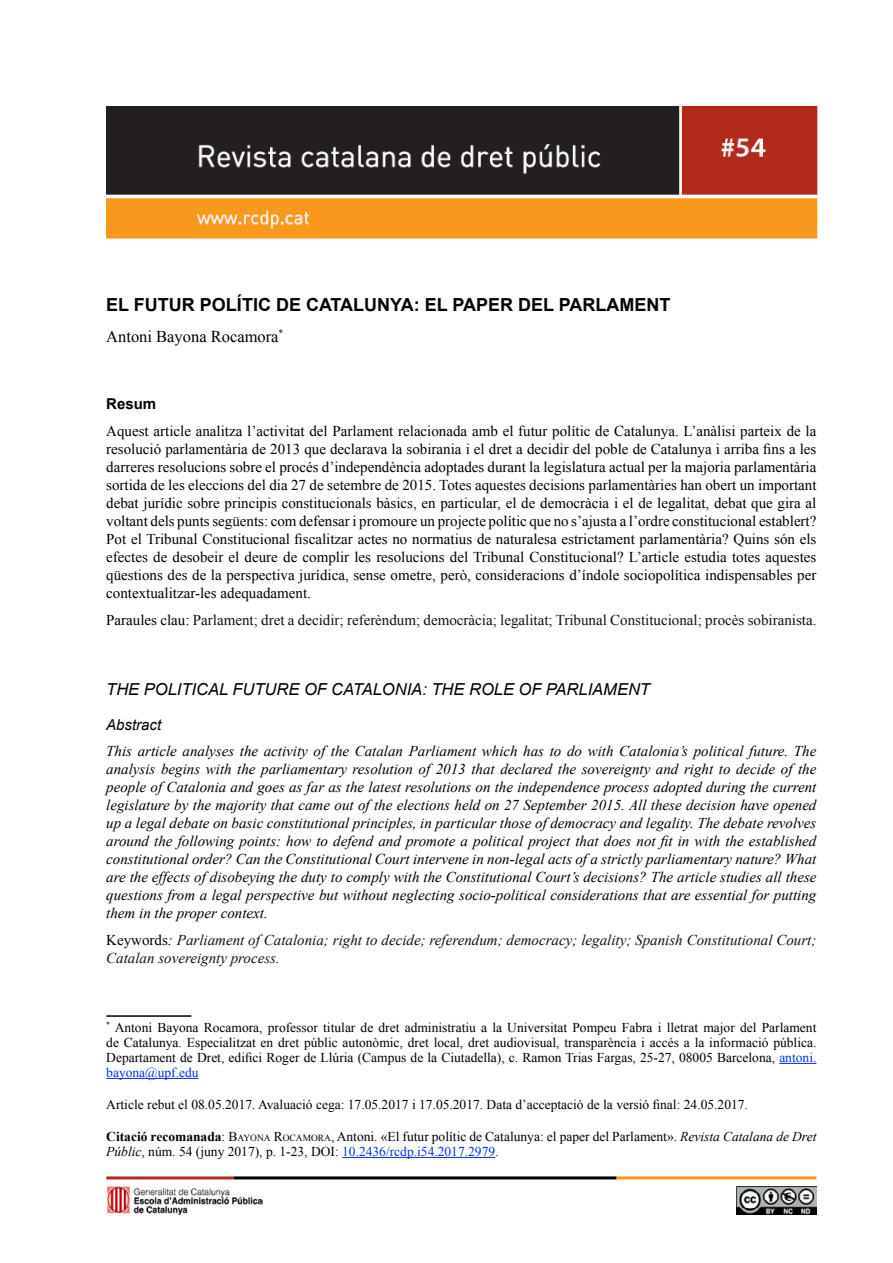
<style>
.page{position:relative;width:893px;height:1263px;background:#fff}
.page>*{position:absolute;margin:0;border:0;box-sizing:border-box;transform-origin:0 0}
.Títol_article{font:700 18px "Arial";color:#000}
.Títol_article_2a_lle{font:italic 16.5px "Arial";color:#000}
.nom_de_l_autor{font:16.5px "Times New Roman";color:#000}
.cos_resum_original{font:15px/18px "Times New Roman";color:#000;text-align:justify}
.cos_resum_2a_llengua{font:italic 15px/18px "Times New Roman";color:#000;text-align:justify}
.paraules_clau_2a_lle{font:italic 15px/18px "Times New Roman";color:#111}
.paraules_clau{font:15px "Times New Roman";color:#111}
.abstract_resum_2a_ll{font:italic 15px "Arial";color:#000}
.resum{font:700 15px "Arial";color:#000}
.nota_a_peu_de_pàgina{font:13.5px/15px "Times New Roman";color:#000;text-align:justify}
.s1{color:#000}
.s2{font-style:normal;color:#000}
.s3{color:#0032f2}
.s4{font-weight:700}
.s5{font-style:inherit}
.s6{font-size:9.45px}
.s7{font-style:italic}
</style>
<div class="page">
<hr style="left:106px;top:1176px;width:128px;height:3px;background:#b12a1c">
<hr style="left:234px;top:1176px;width:383px;height:3px;background:#000">
<hr style="left:617px;top:1176px;width:199px;height:3px;background:#f8991d">
<img style="left:737px;top:1187px;width:79px;height:27px">
<img style="left:106px;top:1187px;width:157px;height:28px">
<img style="left:106px;top:106px;width:711px;height:133px">
<hr style="left:106px;top:1015px;width:85px;height:2px;background:#000">
<hr style="left:779px;top:1063px;width:37px;height:1px;background:#0032f2">
<hr style="left:106px;top:1078px;width:93px;height:1px;background:#0032f2">
<hr style="left:342px;top:1157px;width:153px;height:1px;background:#0032f2">
<p class="Títol_article" style="left:106px;top:292px;width:566px">EL FUTUR POLÍTIC DE CATALUNYA: EL PAPER DEL PARLAMENT</p>
<p class="nom_de_l_autor" style="left:106px;top:325px;width:179px">Antoni Bayona Rocamora<sup>*</sup></p>
<p class="resum" style="left:106px;top:394px;width:52px">Resum</p>
<p class="cos_resum_original" style="left:106px;top:422px;width:712px">Aquest article analitza l’activitat del Parlament relacionada amb el futur polític de Catalunya. L’anàlisi parteix de la resolució parlamentària de 2013 que declarava la sobirania i el dret a decidir del poble de Catalunya i arriba fins a les darreres resolucions sobre el procés d’independència adoptades durant la legislatura actual per la majoria parlamentària sortida de les eleccions del dia 27 de setembre de 2015. Totes aquestes decisions parlamentàries han obert un important debat jurídic sobre principis constitucionals bàsics, en particular, el de democràcia i el de legalitat, debat que gira al voltant dels punts següents: com defensar i promoure un projecte polític que no s’ajusta a l’ordre constitucional establert?<br>Pot el Tribunal Constitucional fiscalitzar actes no normatius de naturalesa estrictament parlamentària? Quins són els efectes de desobeir el deure de complir les resolucions del Tribunal Constitucional? L’article estudia totes aquestes qüestions des de la perspectiva jurídica, sense ometre, però, consideracions d’índole sociopolítica indispensables per contextualitzar-les adequadament.</p>
<p class="paraules_clau" style="left:106px;top:610px;width:712px"><span class="s1">Paraules clau:</span> Parlament; dret a decidir; referèndum; democràcia; legalitat; Tribunal Constitucional; procès sobiranista.</p>
<p class="Títol_article_2a_lle" style="left:106px;top:678px;width:545px">THE POLITICAL FUTURE OF CATALONIA: THE ROLE OF PARLIAMENT</p>
<p class="abstract_resum_2a_ll" style="left:106px;top:715px;width:57px">Abstract</p>
<p class="cos_resum_2a_llengua" style="left:106px;top:742px;width:712px">This article analyses the activity of the Catalan Parliament which has to do with Catalonia’s political future. The analysis begins with the parliamentary resolution of 2013 that declared the sovereignty and right to decide of the people of Catalonia and goes as far as the latest resolutions on the independence process adopted during the current legislature by the majority that came out of the elections held on 27 September 2015. All these decision have opened up a legal debate on basic constitutional principles, in particular those of democracy and legality. The debate revolves around the following points: how to defend and promote a political project that does not fit in with the established constitutional order? Can the Constitutional Court intervene in non-legal acts of a strictly parliamentary nature? What are the effects of disobeying the duty to comply with the Constitutional Court’s decisions? The article studies all these questions from a legal perspective but without neglecting socio-political considerations that are essential for putting them in the proper context.</p>
<p class="paraules_clau_2a_lle" style="left:106px;top:931px;width:712px"><span class="s2">Keywords</span><span class="s1">:</span> Parliament of Catalonia; right to decide; referendum; democracy; legality; Spanish Constitutional Court;<br>Catalan sovereignty process.</p>
<p class="nota_a_peu_de_pàgina" style="left:106px;top:1020px;width:712px"><sup>*</sup> Antoni Bayona Rocamora, professor titular de dret administratiu a la Universitat Pompeu Fabra i lletrat major del Parlament de Catalunya. Especialitzat en dret públic autonòmic, dret local, dret audiovisual, transparència i accés a la informació pública.<br>Departament de Dret, edifici Roger de Llúria (Campus de la Ciutadella), c. Ramon Trias Fargas, 25-27, 08005 Barcelona, <span class="s3">antoni. bayona@upf.edu</span></p>
<p class="nota_a_peu_de_pàgina" style="left:106px;top:1097px;width:643px">Article rebut el 08.05.2017. Avaluació cega: 17.05.2017 i 17.05.2017. Data d’acceptació de la versió final: 24.05.2017.</p>
<p class="nota_a_peu_de_pàgina" style="left:106px;top:1129px;width:712px"><span class="s4">Citació recomanada</span>: <span class="s5">B</span><span class="s6">AYONA</span> <span class="s5">R</span><span class="s6">OCAMORA</span>, Antoni. «El futur polític de Catalunya: el paper del Parlament». <span class="s7">Revista Catalana de Dret<br>Públic</span>, núm. 54 (juny 2017), p. 1-23, DOI: <span class="s3">10.2436/rcdp.i54.2017.2979</span>.</p>
</div>
